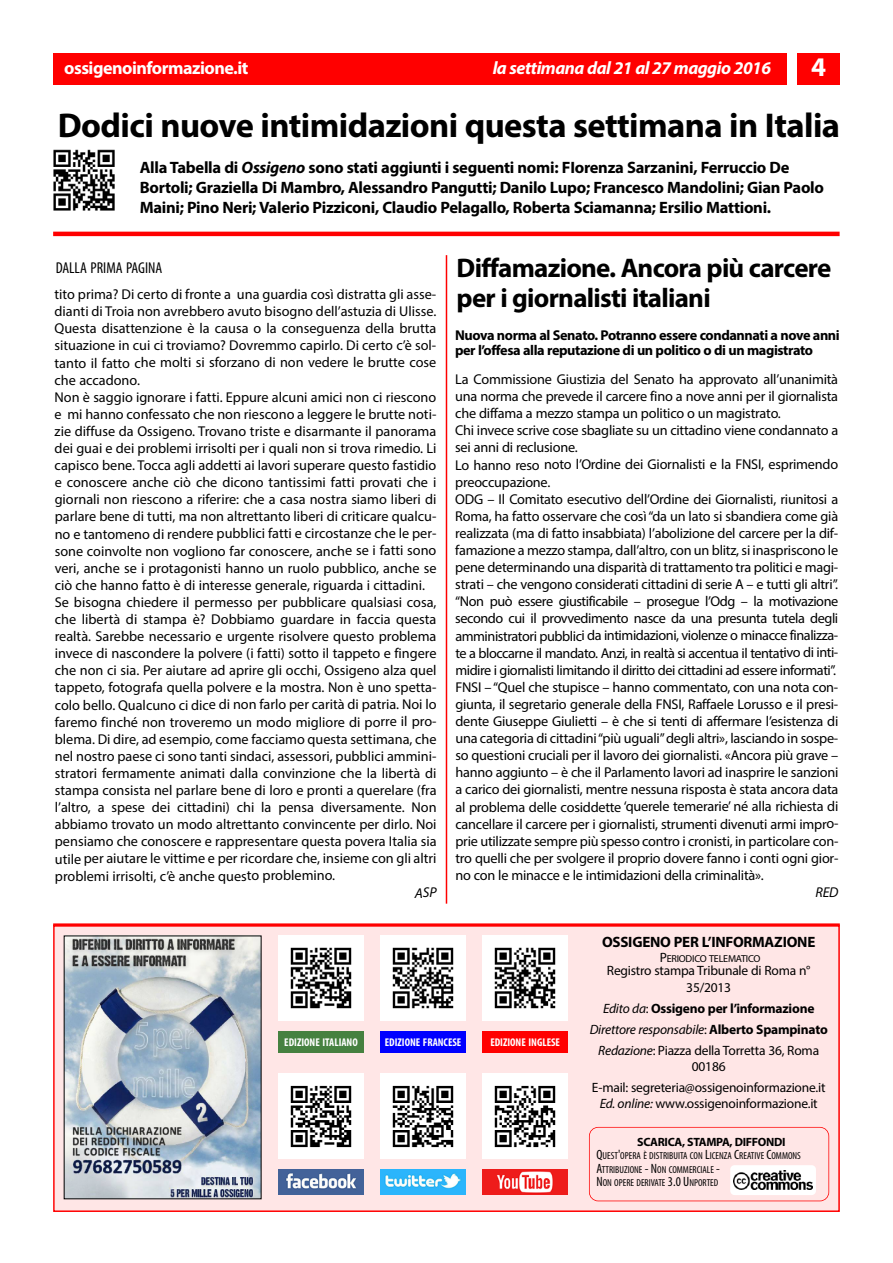
<style>
.page{position:relative;width:893px;height:1263px;background:#fff}
.page>*{position:absolute;margin:0;border:0;box-sizing:border-box;transform-origin:0 0}
.t1{font:700 34.5px "Myriad Pro";letter-spacing:-.015em;color:#000}
.t2{font:700 27px/30px "Myriad Pro";letter-spacing:-.03em;color:#000}
.t3{font:700 27px "Myriad Pro";color:#fff}
.t4{font:italic 700 18px "Myriad Pro";letter-spacing:-.025em;color:#fff}
.t5{font:700 18px "Myriad Pro";letter-spacing:-.03em;color:#fff}
.t6{font:700 16.5px/19.8px "Myriad Pro";letter-spacing:-.015em;color:#000}
.t7{font:condensed 15.75px "Myriad Pro";color:#000}
.t8{font:700 15px "Myriad Pro";letter-spacing:-.015em;color:#000}
.t9{font:14.25px/17.1px "Myriad Pro";letter-spacing:-.01em;color:#000}
.t10{font:700 14.25px/15px "Myriad Pro";letter-spacing:-.03em;color:#000}
.t11{font:italic 14.25px "Myriad Pro";letter-spacing:-.005em;color:#000}
.t12{font:13.5px/16.2px "Myriad Pro";letter-spacing:-.015em;color:#000;text-align:center}
.t13{font:700 13.5px/21px "Myriad Pro";letter-spacing:-.015em;color:#000;text-align:center}
.t14{font:700 12px "Myriad Pro";letter-spacing:-.03em;color:#000}
.t15{font:700 condensed 11.25px "Myriad Pro";color:#fff}
.t16{font:condensed 10.2px/13.5px "Myriad Pro";color:#000}
.t17{font:10.2px "Myriad Pro";letter-spacing:-.02em;color:#000}
.s1{font-style:italic}
.s2{font-size:13.5px}
.s3{font-weight:400;font-style:italic}
.s4{font-weight:400}
</style>
<div class="page">
<div style="left:53px;top:53px;width:734px;height:32px;background:#f00"></div>
<div style="left:797px;top:53px;width:43px;height:32px;background:#f00"></div>
<div style="left:55px;top:926px;width:783px;height:284px;background:#ffe6e6"></div>
<div style="left:53px;top:925px;width:787px;height:287px;border:2px solid #f00"></div>
<div style="left:589px;top:1127px;width:240px;height:74px;border:2px solid #f00;border-radius:9px"></div>
<hr style="left:53px;top:923px;width:787px;height:3px;background:#f00">
<img style="left:66px;top:937px;width:193px;height:260px">
<div style="left:279px;top:935px;width:85px;height:85px;background:#fff"></div>
<img style="left:290px;top:947px;width:62px;height:62px">
<div style="left:381px;top:935px;width:85px;height:85px;background:#fff"></div>
<img style="left:392px;top:947px;width:62px;height:62px">
<div style="left:483px;top:935px;width:85px;height:85px;background:#fff"></div>
<img style="left:494px;top:947px;width:62px;height:62px">
<div style="left:279px;top:1031px;width:85px;height:21px;background:#468140"></div>
<div style="left:279px;top:1074px;width:85px;height:85px;background:#fff"></div>
<img style="left:290px;top:1085px;width:62px;height:63px">
<div style="left:381px;top:1074px;width:85px;height:85px;background:#fff"></div>
<img style="left:392px;top:1085px;width:62px;height:63px">
<div style="left:483px;top:1074px;width:85px;height:85px;background:#fff"></div>
<img style="left:494px;top:1085px;width:62px;height:63px">
<img style="left:279px;top:1169px;width:85px;height:26px">
<img style="left:381px;top:1169px;width:85px;height:26px">
<img style="left:483px;top:1169px;width:85px;height:26px">
<div style="left:730px;top:1165px;width:86px;height:30px;background:#fff;border-radius:4px"></div>
<img style="left:734px;top:1171px;width:79px;height:18px">
<div style="left:381px;top:1031px;width:85px;height:21px;background:#00f"></div>
<div style="left:483px;top:1031px;width:85px;height:21px;background:#f00"></div>
<img style="left:53px;top:149px;width:62px;height:62px">
<hr style="left:446px;top:255px;width:1px;height:649px;background:#f00">
<hr style="left:53px;top:232px;width:787px;height:4px;background:#f00">
<p class="t5" style="left:64px;top:61px;width:186px">ossigenoinformazione.it</p>
<p class="t4" style="left:493px;top:61px;width:280px">la settimana dal 21 al 27 maggio 2016</p>
<h2 class="t3" style="left:811px;top:57px;width:16px">4</h2>
<h1 class="t1" style="left:58px;top:112px;width:784px">Dodici nuove intimidazioni questa settimana in Italia</h1>
<p class="t6" style="left:140px;top:159px;width:686px">Alla Tabella di <span class="s1">Ossigeno</span> sono stati aggiunti i seguenti nomi: FIorenza Sarzanini, Ferruccio De<br>Bortoli; Graziella Di Mambro, Alessandro Pangutti; Danilo Lupo; Francesco Mandolini; Gian Paolo<br>Maini; Pino Neri; Valerio Pizziconi, Claudio Pelagallo, Roberta Sciamanna; Ersilio Mattioni.</p>
<p class="t7" style="left:56px;top:262px;width:108px">DALLA PRIMA PAGINA</p>
<p class="t9" style="left:55px;top:287px;width:384px">tito prima? Di certo di fronte a una guardia così distratta gli asse&shy;dianti di Troia non avrebbero avuto bisogno dell’astuzia di Ulisse.<br>Questa disattenzione è la causa o la conseguenza della brutta situazione in cui ci troviamo? Dovremmo capirlo. Di certo c’è sol&shy;tanto il fatto che molti si sforzano di non vedere le brutte cose che accadono.<br>Non è saggio ignorare i fatti. Eppure alcuni amici non ci riescono e mi hanno confessato che non riescono a leggere le brutte noti&shy;zie diffuse da Ossigeno. Trovano triste e disarmante il panorama dei guai e dei problemi irrisolti per i quali non si trova rimedio. Li capisco bene. Tocca agli addetti ai lavori superare questo fastidio e conoscere anche ciò che dicono tantissimi fatti provati che i giornali non riescono a riferire: che a casa nostra siamo liberi di parlare bene di tutti, ma non altrettanto liberi di criticare qualcu&shy;no e tantomeno di rendere pubblici fatti e circostanze che le per&shy;sone coinvolte non vogliono far conoscere, anche se i fatti sono veri, anche se i protagonisti hanno un ruolo pubblico, anche se ciò che hanno fatto è di interesse generale, riguarda i cittadini.<br>Se bisogna chiedere il permesso per pubblicare qualsiasi cosa, che libertà di stampa è? Dobbiamo guardare in faccia questa realtà. Sarebbe necessario e urgente risolvere questo problema invece di nascondere la polvere (i fatti) sotto il tappeto e fingere che non ci sia. Per aiutare ad aprire gli occhi, Ossigeno alza quel tappeto, fotografa quella polvere e la mostra. Non è uno spetta&shy;colo bello. Qualcuno ci dice di non farlo per carità di patria. Noi lo faremo finché non troveremo un modo migliore di porre il pro&shy;blema. Di dire, ad esempio, come facciamo questa settimana, che nel nostro paese ci sono tanti sindaci, assessori, pubblici ammini&shy;stratori fermamente animati dalla convinzione che la libertà di stampa consista nel parlare bene di loro e pronti a querelare (fra l’altro, a spese dei cittadini) chi la pensa diversamente. Non abbiamo trovato un modo altrettanto convincente per dirlo. Noi pensiamo che conoscere e rappresentare questa povera Italia sia utile per aiutare le vittime e per ricordare che, insieme con gli altri problemi irrisolti, c’è anche questo problemino.</p>
<p class="t11" style="left:415px;top:887px;width:23px">ASP</p>
<h2 class="t2" style="left:457px;top:255px;width:376px">Diffamazione. Ancora più carcere per i giornalisti italiani</h2>
<p class="t10" style="left:455px;top:329px;width:386px">Nuova norma al Senato. Potranno essere condannati a nove anni per l’offesa alla reputazione di un politico o di un magistrato</p>
<p class="t9" style="left:455px;top:372px;width:385px">La Commissione Giustizia del Senato ha approvato all’unanimità una norma che prevede il carcere fino a nove anni per il giornalista che diffama a mezzo stampa un politico o un magistrato.<br>Chi invece scrive cose sbagliate su un cittadino viene condannato a sei anni di reclusione.<br>Lo hanno reso noto l’Ordine dei Giornalisti e la FNSI, esprimendo preoccupazione.<br>ODG – Il Comitato esecutivo dell’Ordine dei Giornalisti, riunitosi a Roma, ha fatto osservare che così“da un lato si sbandiera come già realizzata (ma di fatto insabbiata) l’abolizione del carcere per la dif&shy;famazione a mezzo stampa, dall’altro, con un blitz, si inaspriscono le pene determinando una disparità di trattamento tra politici e magi&shy;strati – che vengono considerati cittadini di serie A – e tutti gli altri”. “Non può essere giustificabile – prosegue l’Odg – la motivazione secondo cui il provvedimento nasce da una presunta tutela degli amministratori pubblici da intimidazioni, violenze o minacce finalizza&shy;te a bloccarne il mandato. Anzi, in realtà si accentua il tentativo di inti&shy;midire i giornalisti limitando il diritto dei cittadini ad essere informati”.<br>FNSI –“Quel che stupisce – hanno commentato, con una nota con&shy;giunta, il segretario generale della FNSI, Raffaele Lorusso e il presi&shy;dente Giuseppe Giulietti – è che si tenti di affermare l’esistenza di una categoria di cittadini“più uguali”degli altri», lasciando in sospe&shy;so questioni cruciali per il lavoro dei giornalisti. «Ancora più grave – hanno aggiunto – è che il Parlamento lavori ad inasprire le sanzioni a carico dei giornalisti, mentre nessuna risposta è stata ancora data al problema delle cosiddette ‘querele temerarie’ né alla richiesta di cancellare il carcere per i giornalisti, strumenti divenuti armi impro&shy;prie utilizzate sempre più spesso contro i cronisti, in particolare con&shy;tro quelli che per svolgere il proprio dovere fanno i conti ogni gior&shy;no con le minacce e le intimidazioni della criminalità».</p>
<p class="t11" style="left:815px;top:887px;width:24px">RED</p>
<p class="t15" style="left:284px;top:1038px;width:75px">EDIZIONE ITALIANO</p>
<p class="t15" style="left:385px;top:1038px;width:78px">EDIZIONE FRANCESE</p>
<p class="t15" style="left:490px;top:1038px;width:71px">EDIZIONE INGLESE</p>
<p class="t8" style="left:602px;top:936px;width:215px">OSSIGENO PER L’INFORMAZIONE</p>
<p class="t17" style="left:660px;top:954px;width:102px"><span class="s2">P</span>ERIODICO TELEMATICO</p>
<p class="t12" style="left:607px;top:964px;width:205px">Registro stampa Tribunale di Roma n°<br>35/2013</p>
<p class="t13" style="left:590px;top:998px;width:240px"><span class="s3">Edito da</span><span class="s4">:</span> Ossigeno per l’informazione<br><span class="s3">Direttore responsabile</span><span class="s4">:</span> Alberto Spampinato<br><span class="s3">Redazione</span><span class="s4">: Piazza della Torretta 36, Roma</span></p>
<p class="t12" style="left:592px;top:1057px;width:235px;line-height:21px">00186<br>E-mail: segreteria@ossigenoinformazione.it</p>
<p class="t12" style="left:600px;top:1096px;width:219px"><span class="s1">Ed. online:</span> www.ossigenoinformazione.it</p>
<p class="t14" style="left:637px;top:1137px;width:150px">SCARICA, STAMPA, DIFFONDI</p>
<p class="t16" style="left:596px;top:1150px;width:206px"><span class="s2">Q</span>UEST<span class="s2">'</span>OPERA È DISTRIBUITA CON <span class="s2">L</span>ICENZA <span class="s2">C</span>REATIVE <span class="s2">C</span>OMMONS<br><span class="s2">A</span>TTRIBUZIONE <span class="s2">- N</span>ON COMMERCIALE <span class="s2">-<br>N</span>ON OPERE DERIVATE <span class="s2">3.0 U</span>NPORTED</p>
</div>
